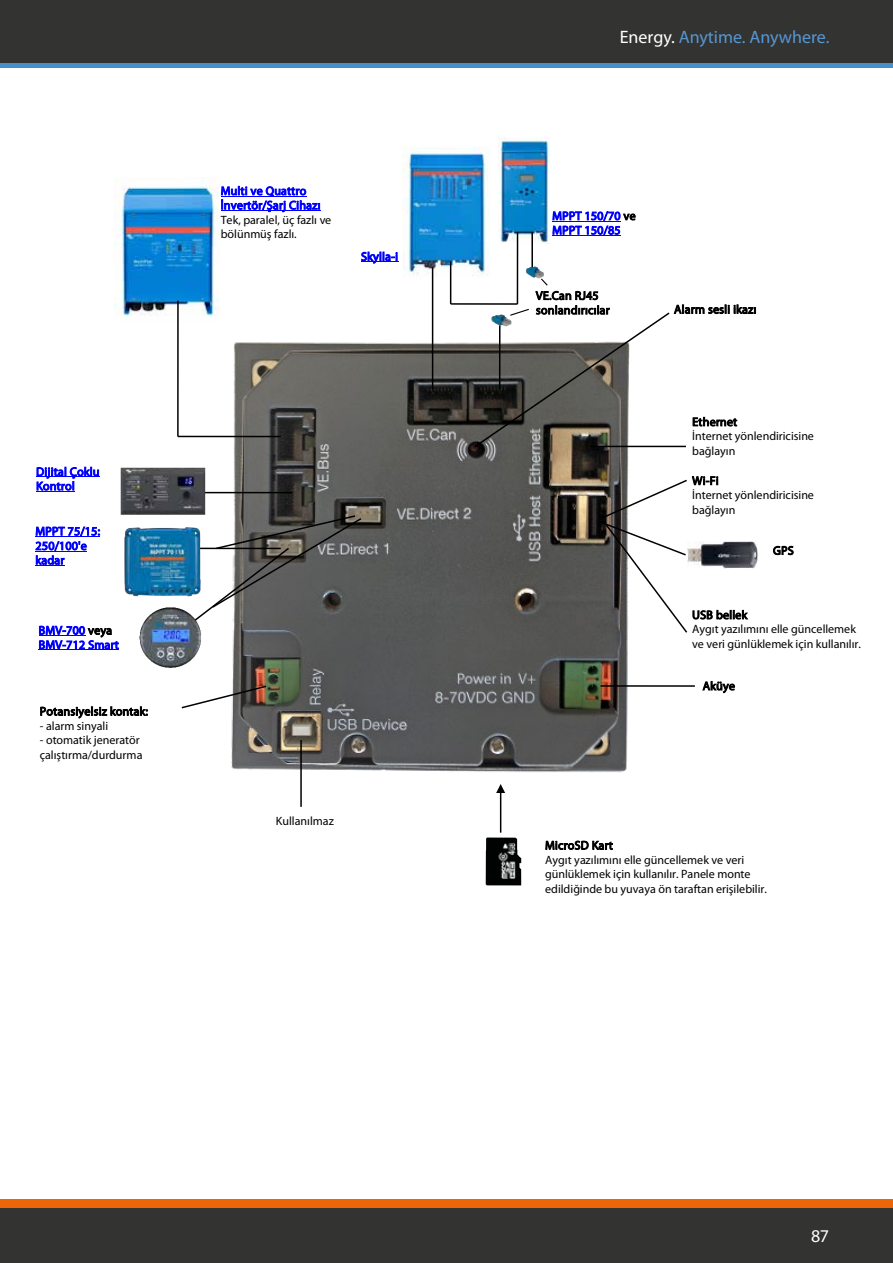
<style>
.page{position:relative;width:893px;height:1263px;background:#fff}
.page>*{position:absolute;margin:0;border:0;box-sizing:border-box;transform-origin:0 0}
.t1{font:18px "Myriad Pro";color:#5896d1}
.t2{font:18px "Myriad Pro";color:#fff}
.t3{font:12px/14.4px "Myriad Pro";letter-spacing:.005em;color:#000}
.t4{font:12px/14.4px "Myriad Pro";letter-spacing:.02em;color:#00f}
.s1{color:#000}
.s2{color:#fff}
</style>
<div class="page">
<div style="left:0;top:1208px;width:893px;height:55px;background:#333332"></div>
<div style="left:0;top:1199px;width:893px;height:9px;background:#ec6608"></div>
<div style="left:0;top:0;width:893px;height:64px;background:#333332"></div>
<hr style="left:0;top:64px;width:893px;height:4px;background:#468fcd">
<img style="left:216px;top:330px;width:413px;height:468px">
<img style="left:498px;top:138px;width:52px;height:106px">
<img style="left:403px;top:146px;width:86px;height:132px">
<img style="left:115px;top:179px;width:104px;height:137px">
<hr style="left:35px;top:536px;width:65px;height:1px;background:#00f">
<hr style="left:35px;top:551px;width:52px;height:1px;background:#00f">
<hr style="left:35px;top:565px;width:30px;height:1px;background:#00f">
<hr style="left:432px;top:267px;width:1px;height:122px;background:#000">
<hr style="left:450px;top:261px;width:1px;height:43px;background:#000">
<svg style="left:541px;top:280px;width:7px;height:6px"></svg>
<hr style="left:177px;top:301px;width:2px;height:135px;background:#000">
<hr style="left:178px;top:436px;width:103px;height:1px;background:#000">
<hr style="left:500px;top:791px;width:1px;height:42px;background:#000">
<svg style="left:496px;top:784px;width:9px;height:9px"></svg>
<hr style="left:552px;top:221px;width:69px;height:1px;background:#00f">
<hr style="left:552px;top:235px;width:69px;height:1px;background:#00f">
<img style="left:526px;top:266px;width:18px;height:14px">
<svg style="left:204px;top:514px;width:159px;height:111px"></svg>
<hr style="left:361px;top:261px;width:37px;height:1px;background:#00f">
<img style="left:139px;top:607px;width:65px;height:61px">
<hr style="left:451px;top:303px;width:66px;height:2px;background:#000">
<hr style="left:517px;top:232px;width:1px;height:72px;background:#000">
<hr style="left:196px;top:548px;width:85px;height:1px;background:#000">
<hr style="left:205px;top:492px;width:87px;height:1px;background:#000">
<svg style="left:181px;top:684px;width:87px;height:25px"></svg>
<hr style="left:36px;top:477px;width:64px;height:1px;background:#00f">
<hr style="left:36px;top:491px;width:39px;height:1px;background:#00f">
<hr style="left:601px;top:685px;width:94px;height:2px;background:#000">
<hr style="left:221px;top:196px;width:86px;height:1px;background:#00f">
<hr style="left:221px;top:210px;width:100px;height:1px;background:#00f">
<img style="left:689px;top:541px;width:68px;height:27px">
<hr style="left:300px;top:740px;width:2px;height:67px;background:#000">
<img style="left:485px;top:832px;width:37px;height:54px">
<svg style="left:599px;top:478px;width:90px;height:156px"></svg>
<hr style="left:531px;top:232px;width:2px;height:35px;background:#000">
<hr style="left:39px;top:635px;width:46px;height:1px;background:#00f">
<hr style="left:39px;top:650px;width:80px;height:1px;background:#00f">
<img style="left:120px;top:467px;width:88px;height:133px">
<hr style="left:590px;top:446px;width:96px;height:1px;background:#000">
<svg style="left:473px;top:308px;width:198px;height:141px"></svg>
<p class="t4" style="left:221px;top:183px;width:101px">Multi ve Quattro<br>İnvertör/Şarj Cihazı</p>
<p class="t3" style="left:221px;top:212px;width:112px">Tek, paralel, üç fazlı ve bölünmüş fazlı.</p>
<p class="t4" style="left:361px;top:249px;width:38px">Skylla-i</p>
<p class="t4" style="left:36px;top:464px;width:65px">Dijital Çoklu<br>Kontrol</p>
<p class="t4" style="left:35px;top:524px;width:66px">MPPT 75/15:<br>250/100'e kadar</p>
<p class="t4" style="left:39px;top:623px;width:82px">BMV-700 <span class="s1">veya<br></span>BMV-712 Smart</p>
<p class="t3" style="left:40px;top:704px;width:110px">Potansiyelsiz kontak:</p>
<p class="t3" style="left:40px;top:718px;width:70px">- alarm sinyali</p>
<p class="t3" style="left:40px;top:733px;width:104px">- otomatik jeneratör çalıştırma/durdurma</p>
<p class="t3" style="left:276px;top:813px;width:59px">Kullanılmaz</p>
<h1 class="t1" style="left:620px;top:25px;width:211px"><span class="s2">Energy.</span> Anytime. Anywhere.</h1>
<p class="t4" style="left:552px;top:208px;width:85px">MPPT 150/70 <span class="s1">ve<br></span>MPPT 150/85</p>
<p class="t3" style="left:536px;top:288px;width:75px">VE.Can RJ45 sonlandırıcılar</p>
<p class="t3" style="left:674px;top:302px;width:84px">Alarm sesli ikazı</p>
<p class="t3" style="left:692px;top:414px;width:123px">Ethernet<br>İnternet yönlendiricisine bağlayın</p>
<p class="t3" style="left:692px;top:473px;width:123px">Wi-Fi<br>İnternet yönlendiricisine bağlayın</p>
<p class="t3" style="left:773px;top:543px;width:22px">GPS</p>
<p class="t3" style="left:692px;top:607px;width:170px">USB bellek<br>Aygıt yazılımını elle güncellemek ve veri günlüklemek için kullanılır.</p>
<p class="t3" style="left:703px;top:679px;width:34px">Aküye</p>
<p class="t3" style="left:545px;top:838px;width:223px">MicroSD Kart<br>Aygıt yazılımını elle güncellemek ve veri günlüklemek için kullanılır. Panele monte edildiğinde bu yuvaya ön taraftan erişilebilir.</p>
<h1 class="t2" style="left:811px;top:1225px;width:19px">87</h1>
</div>
